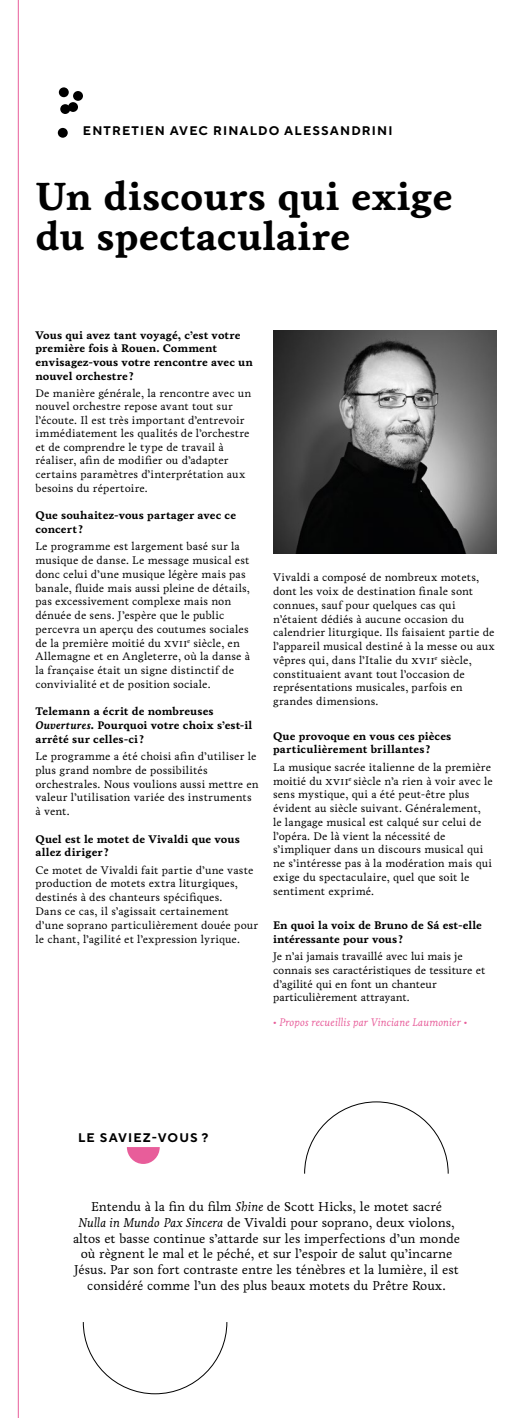
<style>
.page{position:relative;width:532px;height:1418px;background:#fff}
.page>*{position:absolute;margin:0;border:0;box-sizing:border-box;transform-origin:0 0}
.t1{font:700 40px/40px "Livory";color:#000}
.t2{font:13.12px/15.6px "Livory";color:#000;text-align:center}
.t3{font:700 12.5px "TT Norms Pro";letter-spacing:.09em;color:#000}
.t4{font:11.25px/13.8px "Livory";letter-spacing:.01em;color:#000}
.t5{font:700 11.25px/13.8px "Livory";letter-spacing:.005em;color:#000}
.t6{font:italic 11.25px "Livory";color:#e85d9a}
.s1{font-style:italic}
</style>
<div class="page">
<svg style="left:127px;top:1147px;width:33px;height:16px"></svg>
<img style="left:273px;top:330px;width:223px;height:223px">
<div style="left:68px;top:102px;width:10px;height:10px;background:#000;border-radius:50%"></div>
<div style="left:58px;top:128px;width:10px;height:10px;background:#000;border-radius:50%"></div>
<div style="left:59px;top:87px;width:10px;height:10px;background:#000;border-radius:50%"></div>
<div style="left:73px;top:91px;width:10px;height:10px;background:#000;border-radius:50%"></div>
<div style="left:60px;top:104px;width:10px;height:10px;background:#000;border-radius:50%"></div>
<svg style="left:304px;top:1101px;width:144px;height:73px"></svg>
<svg style="left:83px;top:1322px;width:144px;height:72px"></svg>
<hr style="left:18px;top:0;width:1px;height:1417px;background:#e85d9a">
<p class="t3" style="left:83px;top:121px;width:311px">ENTRETIEN AVEC RINALDO ALESSANDRINI</p>
<h1 class="t1" style="left:35px;top:177px;width:419px">Un discours qui exige du spectaculaire</h1>
<p class="t5" style="left:35px;top:328px;width:219px">Vous qui avez tant voyagé, c’est votre première fois à Rouen. Comment envisagez-vous votre rencontre avec un nouvel orchestre?</p>
<p class="t4" style="left:35px;top:386px;width:217px">De manière générale, la rencontre avec un nouvel orchestre repose avant tout sur l’écoute. Il est très important d’entrevoir immédiatement les qualités de l’orchestre et de comprendre le type de travail à réaliser, afin de modifier ou d’adapter certains paramètres d’interprétation aux besoins du répertoire.</p>
<p class="t5" style="left:35px;top:508px;width:202px">Que souhaitez-vous partager avec ce concert ?</p>
<p class="t4" style="left:35px;top:539px;width:216px">Le programme est largement basé sur la musique de danse. Le message musical est donc celui d’une musique légère mais pas banale, fluide mais aussi pleine de détails, pas excessivement complexe mais non dénuée de sens. J’espère que le public percevra un aperçu des coutumes sociales de la première moitié du xvii<sup>e</sup> siècle, en Allemagne et en Angleterre, où la danse à la française était un signe distinctif de convivialité et de position sociale.</p>
<p class="t5" style="left:35px;top:704px;width:218px">Telemann a écrit de nombreuses<br><span class="s1">Ouvertures</span>. Pourquoi votre choix s’est-il arrêté sur celles-ci ?</p>
<p class="t4" style="left:35px;top:749px;width:225px">Le programme a été choisi afin d’utiliser le plus grand nombre de possibilités orchestrales. Nous voulions aussi mettre en valeur l’utilisation variée des instruments à vent.</p>
<p class="t5" style="left:35px;top:832px;width:206px">Quel est le motet de Vivaldi que vous allez diriger?</p>
<p class="t4" style="left:35px;top:863px;width:224px">Ce motet de Vivaldi fait partie d’une vaste production de motets extra liturgiques, destinés à des chanteurs spécifiques.<br>Dans ce cas, il s’agissait certainement d’une soprano particulièrement douée pour le chant, l’agilité et l’expression lyrique.</p>
<p class="t4" style="left:273px;top:570px;width:223px">Vivaldi a composé de nombreux motets, dont les voix de destination finale sont connues, sauf pour quelques cas qui n’étaient dédiés à aucune occasion du calendrier liturgique. Ils faisaient partie de l’appareil musical destiné à la messe ou aux vêpres qui, dans l’Italie du xvii<sup>e</sup> siècle, constituaient avant tout l’occasion de représentations musicales, parfois en grandes dimensions.</p>
<p class="t5" style="left:273px;top:729px;width:180px">Que provoque en vous ces pièces particulièrement brillantes ?</p>
<p class="t4" style="left:273px;top:760px;width:221px">La musique sacrée italienne de la première moitié du xvii<sup>e</sup> siècle n’a rien à voir avec le sens mystique, qui a été peut-être plus évident au siècle suivant. Généralement,<br>le langage musical est calqué sur celui de l’opéra. De là vient la nécessité de s’impliquer dans un discours musical qui ne s’intéresse pas à la modération mais qui exige du spectaculaire, quel que soit le sentiment exprimé.</p>
<p class="t5" style="left:273px;top:918px;width:210px">En quoi la voix de Bruno de Sá est-elle intéressante pour vous ?</p>
<p class="t4" style="left:273px;top:949px;width:214px">Je n’ai jamais travaillé avec lui mais je connais ses caractéristiques de tessiture et d’agilité qui en font un chanteur particulièrement attrayant.</p>
<p class="t6" style="left:273px;top:1015px;width:196px">• Propos recueillis par Vinciane Laumonier •</p>
<p class="t3" style="left:78px;top:1128px;width:132px">LE SAVIEZ-VOUS ?</p>
<p class="t2" style="left:73px;top:1199px;width:388px">Entendu à la fin du film <span class="s1">Shine</span> de Scott Hicks, le motet sacré<br><span class="s1">Nulla in Mundo Pax Sincera</span> de Vivaldi pour soprano, deux violons, altos et basse continue s’attarde sur les imperfections d’un monde où règnent le mal et le péché, et sur l’espoir de salut qu’incarne Jésus. Par son fort contraste entre les ténèbres et la lumière, il est considéré comme l’un des plus beaux motets du Prêtre Roux.</p>
</div>
